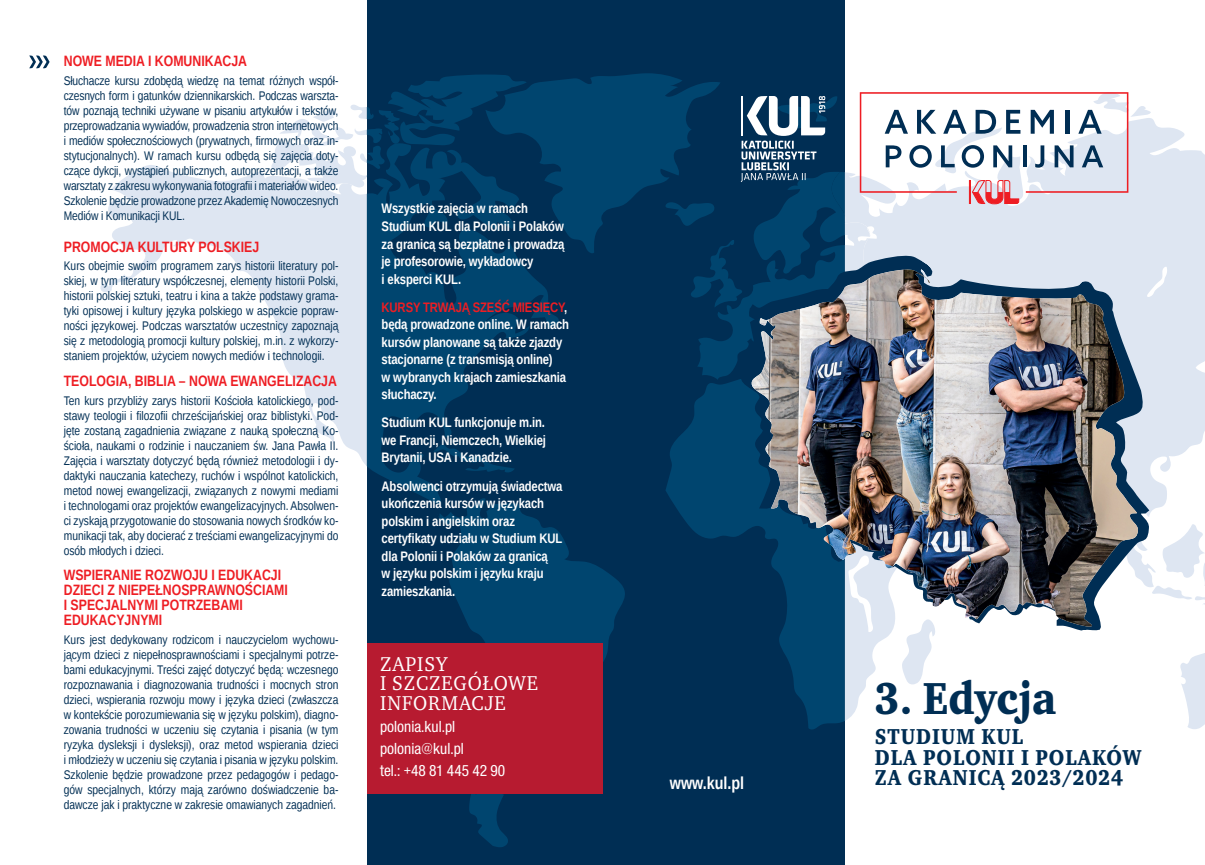
<style>
.page{position:relative;width:1205px;height:865px;background:#fff}
.page>*{position:absolute;margin:0;border:0;box-sizing:border-box;transform-origin:0 0}
.t1{font:700 46px "Wro Text";color:#002e54}
.t2{font:700 22.12px/20.4px "Wro Text";letter-spacing:.045em;color:#002e54}
.t3{font:20.5px/19.5px "Wro Text";letter-spacing:.045em;color:#fff}
.t4{font:700 17.5px "Liberation Sans Narrow";color:#fff}
.t5{font:16.62px/22.1px "Wro Sans Med";color:#fff}
.t6{font:700 15px/15px "Liberation Sans Narrow";color:#ee1d23}
.t7{font:700 13.75px/17.5px "Liberation Sans Narrow";letter-spacing:-.01em;color:#fff}
.t8{font:12.5px/15px "Liberation Sans Narrow";color:#002e54;text-align:justify}
.s1{color:#ee1d23}
</style>
<div class="page">
<div style="left:367px;top:0;width:477px;height:865px;background:#002e54"></div>
<svg style="left:527px;top:73px;width:193px;height:180px;fill:#00456f"></svg>
<svg style="left:100px;top:165px;width:267px;height:301px"></svg>
<svg style="left:367px;top:143px;width:194px;height:360px"></svg>
<svg style="left:271px;top:74px;width:256px;height:116px"></svg>
<svg style="left:437px;top:498px;width:188px;height:349px"></svg>
<svg style="left:433px;top:444px;width:82px;height:28px"></svg>
<img style="left:664px;top:92px;width:541px;height:637px">
<div style="left:367px;top:643px;width:235px;height:150px;background:#b71b30"></div>
<svg style="left:29px;top:55px;width:21px;height:13px"></svg>
<p class="t6" style="left:64px;top:53px;width:185px">NOWE MEDIA I KOMUNIKACJA</p>
<p class="t8" style="left:64px;top:74px;width:276px">Słuchacze kursu zdobędą wiedzę na temat różnych współ&shy;czesnych form i gatunków dziennikarskich. Podczas warszta&shy;tów poznają techniki używane w pisaniu artykułów i tekstów, przeprowadzania wywiadów, prowadzenia stron internetowych i mediów społecznościowych (prywatnych, firmowych oraz in&shy;stytucjonalnych). W ramach kursu odbędą się zajęcia doty&shy;czące dykcji, wystąpień publicznych, autoprezentacji, a także warsztaty z zakresu wykonywania fotografii i materiałów wideo.<br>Szkolenie będzie prowadzone przez Akademię Nowoczesnych Mediów i Komunikacji KUL.</p>
<p class="t6" style="left:64px;top:239px;width:197px">PROMOCJA KULTURY POLSKIEJ</p>
<p class="t8" style="left:64px;top:259px;width:276px">Kurs obejmie swoim programem zarys historii literatury pol&shy;skiej, w tym literatury współczesnej, elementy historii Polski, historii polskiej sztuki, teatru i kina a także podstawy grama&shy;tyki opisowej i kultury języka polskiego w aspekcie popraw&shy;ności językowej. Podczas warsztatów uczestnicy zapoznają się z metodologią promocji kultury polskiej, m.in. z wykorzy&shy;staniem projektów, użyciem nowych mediów i technologii.</p>
<p class="t6" style="left:64px;top:373px;width:275px">TEOLOGIA, BIBLIA – NOWA EWANGELIZACJA</p>
<p class="t8" style="left:64px;top:393px;width:276px">Ten kurs przybliży zarys historii Kościoła katolickiego, pod&shy;stawy teologii i filozofii chrześcijańskiej oraz biblistyki. Pod&shy;jęte zostaną zagadnienia związane z nauką społeczną Ko&shy;ścioła, naukami o rodzinie i nauczaniem św. Jana Pawła II.<br>Zajęcia i warsztaty dotyczyć będą również metodologii i dy&shy;daktyki nauczania katechezy, ruchów i wspólnot katolickich, metod nowej ewangelizacji, związanych z nowymi mediami i technologami oraz projektów ewangelizacyjnych. Absolwen&shy;ci zyskają przygotowanie do stosowania nowych środków ko&shy;munikacji tak, aby docierać z treściami ewangelizacyjnymi do osób młodych i dzieci.</p>
<p class="t6" style="left:64px;top:567px;width:226px">WSPIERANIE ROZWOJU I EDUKACJI<br>DZIECI Z NIEPEŁNOSPRAWNOŚCIAMI<br>I SPECJALNYMI POTRZEBAMI<br>EDUKACYJNYMI</p>
<p class="t8" style="left:64px;top:632px;width:276px">Kurs jest dedykowany rodzicom i nauczycielom wychowu&shy;jącym dzieci z niepełnosprawnościami i specjalnymi potrze&shy;bami edukacyjnymi. Treści zajęć dotyczyć będą: wczesnego rozpoznawania i diagnozowania trudności i mocnych stron dzieci, wspierania rozwoju mowy i języka dzieci (zwłaszcza w kontekście porozumiewania się w języku polskim), diagno&shy;zowania trudności w uczeniu się czytania i pisania (w tym ryzyka dysleksji i dysleksji), oraz metod wspierania dzieci i młodzieży w uczeniu się czytania i pisania w języku polskim.<br>Szkolenie będzie prowadzone przez pedagogów i pedago&shy;gów specjalnych, którzy mają zarówno doświadczenie ba&shy;dawcze jak i praktyczne w zakresie omawianych zagadnień.</p>
<p class="t7" style="left:382px;top:200px;width:184px">Wszystkie zajęcia w ramach<br>Studium KUL dla Polonii i Polaków za granicą są bezpłatne i prowadzą je profesorowie, wykładowcy<br>i eksperci KUL.</p>
<p class="t7" style="left:382px;top:298px;width:189px"><span class="s1">KURSY TRWAJĄ SZEŚĆ MIESIĘCY</span>, będą prowadzone online. W ramach kursów planowane są także zjazdy stacjonarne (z transmisją online)<br>w wybranych krajach zamieszkania słuchaczy.</p>
<p class="t7" style="left:382px;top:413px;width:166px;text-align:justify">Studium KUL funkcjonuje m.in. we Francji, Niemczech, Wielkiej Brytanii, USA i Kanadzie.</p>
<p class="t7" style="left:382px;top:477px;width:182px">Absolwenci otrzymują świadectwa ukończenia kursów w językach polskim i angielskim oraz certyfikaty udziału w Studium KUL dla Polonii i Polaków za granicą<br>w języku polskim i języku kraju zamieszkania.</p>
<h3 class="t3" style="left:380px;top:654px;width:159px">ZAPISY<br>I SZCZEGÓŁOWE<br>INFORMACJE</h3>
<h3 class="t5" style="left:380px;top:715px;width:127px">polonia.kul.pl polonia@kul.pl<br>tel.: +48 81 445 42 90</h3>
<h3 class="t4" style="left:670px;top:771px;width:76px">www.kul.pl</h3>
<h1 class="t1" style="left:875px;top:670px;width:183px">3. Edycja</h1>
<h2 class="t2" style="left:875px;top:727px;width:268px">STUDIUM KUL<br>DLA POLONII I POLAKÓW<br>ZA GRANICĄ 2023/2024</h2>
</div>
